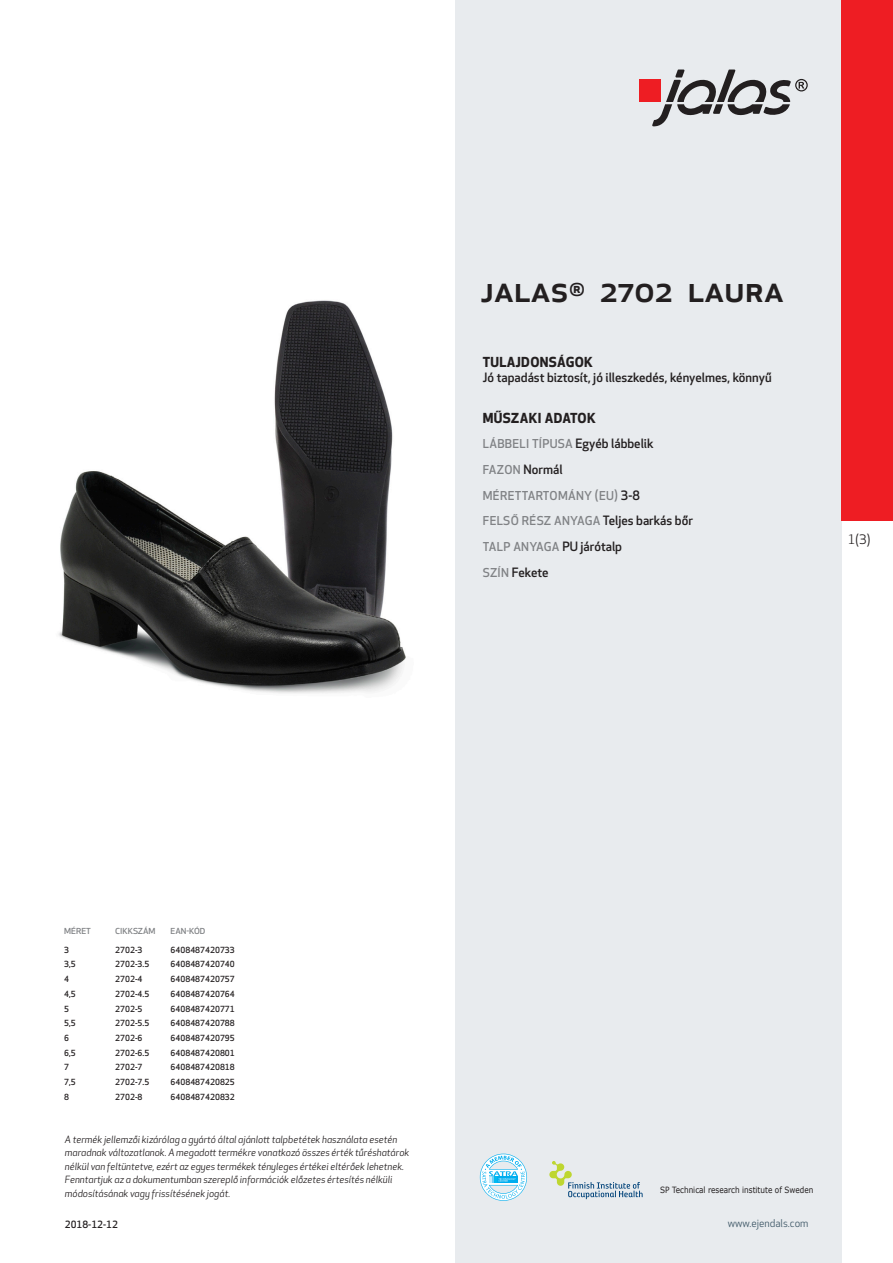
<style>
.page{position:relative;width:893px;height:1263px;background:#fff}
.page>*{position:absolute;margin:0;border:0;box-sizing:border-box;transform-origin:0 0}
.prodname{font:500 36px "Apex New";color:#231f20}
.Funktion_body{font:700 13.5px "Apex New";letter-spacing:.025em;color:#231f20}
.t1{font:12.75px "Apex New";color:#231f20}
.Funktion_body-2{font:500 12.6px "Apex New";color:#231f20}
.Funktion_body-3{font:500 12px "Apex New";letter-spacing:.025em;color:#808285}
.t2{font:10.5px "Apex New";color:#405968}
.t3{font:italic 9.75px/13.5px "Apex New";color:#231f20}
.Sidfot_datum{font:500 9.75px "Apex New";color:#231f20}
.t4{font:8.55px "Verdana";color:#231f20;scale:.85 1}
.ArticleTable_body{font:500 8.25px "Apex New";color:#231f20}
.ArticeTable_header{font:500 8.1px "Apex New";color:#808285;scale:1.06 1}
.s1{font-size:12.6px;color:#231f20}
.s2{font-size:12px;color:#808285}
</style>
<div class="page">
<div style="left:455px;top:0;width:387px;height:1263px;background:#e8ebee"></div>
<svg style="left:549px;top:1161px;width:94px;height:38px"></svg>
<svg style="left:480px;top:1154px;width:47px;height:47px"></svg>
<div style="left:639px;top:80px;width:22px;height:22px;background:#ee1d23"></div>
<svg style="left:652px;top:70px;width:156px;height:56px"></svg>
<div style="left:842px;top:0;width:51px;height:520px;background:#ee1d23"></div>
<img style="left:58px;top:300px;width:348px;height:394px">
<p class="prodname" style="left:480px;top:265px;width:305px">JALAS<sup>®</sup> 2702 LAURA</p>
<p class="Funktion_body" style="left:483px;top:352px;width:112px">TULAJDONSÁGOK</p>
<p class="Funktion_body-2" style="left:483px;top:369px;width:290px">Jó tapadást biztosít, jó illeszkedés, kényelmes, könnyű</p>
<p class="Funktion_body" style="left:483px;top:408px;width:114px">MŰSZAKI ADATOK</p>
<p class="Funktion_body-3" style="left:483px;top:436px;width:172px">LÁBBELI TÍPUSA <span class="s1">Egyéb lábbelik</span></p>
<p class="Funktion_body-2" style="left:483px;top:461px;width:81px"><span class="s2">FAZON</span> Normál</p>
<p class="Funktion_body-3" style="left:483px;top:487px;width:159px">MÉRETTARTOMÁNY (EU) <span class="s1">3-8</span></p>
<p class="Funktion_body-3" style="left:483px;top:513px;width:212px">FELSŐ RÉSZ ANYAGA <span class="s1">Teljes barkás bőr</span></p>
<p class="Funktion_body-3" style="left:483px;top:539px;width:141px">TALP ANYAGA <span class="s1">PU járótalp</span></p>
<p class="Funktion_body-2" style="left:483px;top:564px;width:67px"><span class="s2">SZÍN</span> Fekete</p>
<p class="t1" style="left:848px;top:531px;width:24px">1(3)</p>
<p class="ArticeTable_header" style="left:64px;top:925px;width:27px">MÉRET</p>
<p class="ArticeTable_header" style="left:115px;top:925px;width:40px">CIKKSZÁM</p>
<p class="ArticeTable_header" style="left:171px;top:925px;width:34px">EAN-KÓD</p>
<p class="ArticleTable_body" style="left:64px;top:944px;width:6px">3</p>
<p class="ArticleTable_body" style="left:115px;top:944px;width:29px">2702-3</p>
<p class="ArticleTable_body" style="left:171px;top:944px;width:66px">6408487420733</p>
<p class="ArticleTable_body" style="left:64px;top:959px;width:13px">3,5</p>
<p class="ArticleTable_body" style="left:115px;top:959px;width:36px">2702-3.5</p>
<p class="ArticleTable_body" style="left:171px;top:959px;width:66px">6408487420740</p>
<p class="ArticleTable_body" style="left:64px;top:973px;width:6px">4</p>
<p class="ArticleTable_body" style="left:115px;top:973px;width:29px">2702-4</p>
<p class="ArticleTable_body" style="left:171px;top:973px;width:66px">6408487420757</p>
<p class="ArticleTable_body" style="left:64px;top:988px;width:13px">4,5</p>
<p class="ArticleTable_body" style="left:115px;top:988px;width:36px">2702-4.5</p>
<p class="ArticleTable_body" style="left:171px;top:988px;width:66px">6408487420764</p>
<p class="ArticleTable_body" style="left:64px;top:1003px;width:6px">5</p>
<p class="ArticleTable_body" style="left:115px;top:1003px;width:29px">2702-5</p>
<p class="ArticleTable_body" style="left:171px;top:1003px;width:66px">6408487420771</p>
<p class="ArticleTable_body" style="left:64px;top:1018px;width:13px">5,5</p>
<p class="ArticleTable_body" style="left:115px;top:1018px;width:36px">2702-5.5</p>
<p class="ArticleTable_body" style="left:171px;top:1018px;width:66px">6408487420788</p>
<p class="ArticleTable_body" style="left:64px;top:1032px;width:6px">6</p>
<p class="ArticleTable_body" style="left:115px;top:1032px;width:29px">2702-6</p>
<p class="ArticleTable_body" style="left:171px;top:1032px;width:66px">6408487420795</p>
<p class="ArticleTable_body" style="left:64px;top:1047px;width:13px">6,5</p>
<p class="ArticleTable_body" style="left:115px;top:1047px;width:36px">2702-6.5</p>
<p class="ArticleTable_body" style="left:171px;top:1047px;width:66px">6408487420801</p>
<p class="ArticleTable_body" style="left:64px;top:1062px;width:6px">7</p>
<p class="ArticleTable_body" style="left:115px;top:1062px;width:29px">2702-7</p>
<p class="ArticleTable_body" style="left:171px;top:1062px;width:66px">6408487420818</p>
<p class="ArticleTable_body" style="left:64px;top:1076px;width:13px">7,5</p>
<p class="ArticleTable_body" style="left:115px;top:1076px;width:36px">2702-7.5</p>
<p class="ArticleTable_body" style="left:171px;top:1076px;width:66px">6408487420825</p>
<p class="ArticleTable_body" style="left:64px;top:1091px;width:6px">8</p>
<p class="ArticleTable_body" style="left:115px;top:1091px;width:29px">2702-8</p>
<p class="ArticleTable_body" style="left:171px;top:1091px;width:66px">6408487420832</p>
<p class="t3" style="left:65px;top:1132px;width:346px">A termék jellemzői kizárólag a gyártó által ajánlott talpbetétek használata esetén maradnak változatlanok. A megadott termékre vonatkozó összes érték tűréshatárok nélkül van feltüntetve, ezért az egyes termékek tényleges értékei eltérőek lehetnek.<br>Fenntartjuk az a dokumentumban szereplő információk előzetes értesítés nélküli módosításának vagy frissítésének jogát.</p>
<p class="Sidfot_datum" style="left:65px;top:1218px;width:54px">2018-12-12</p>
<p class="t4" style="left:660px;top:1184px;width:182px">SP Technical research institute of Sweden</p>
<p class="t2" style="left:728px;top:1217px;width:82px">www.ejendals.com</p>
</div>
